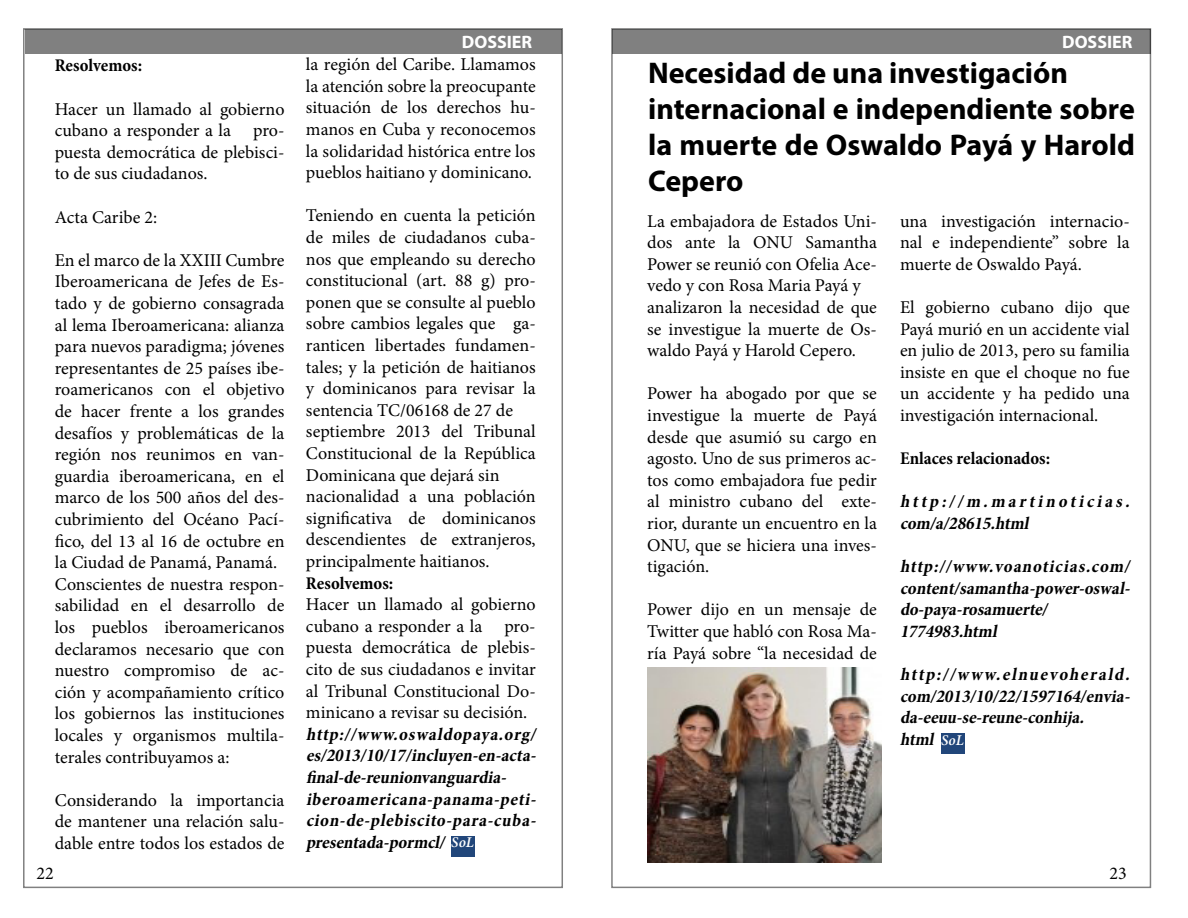
<style>
.page{position:relative;width:1188px;height:918px;background:#fff}
.page>*{position:absolute;margin:0;border:0;box-sizing:border-box;transform-origin:0 0}
.t1{font:700 30px/36px "Myriad Pro";color:#000}
.t2{font:18px/21.6px "Minion Pro";color:#000;text-align:justify}
.t3{font:italic 700 condensed 18px/21.6px "Minion Pro";color:#000}
.t4{font:700 condensed 18px "Minion Pro";color:#000}
.t5{font:700 18px "Myriad Pro";color:#fff}
.s1{font-weight:600;font-stretch:normal;font-size:15px;color:#fff}
</style>
<div class="page">
<div style="left:25px;top:29px;width:537px;height:24px;background:#808080"></div>
<div style="left:451px;top:836px;width:24px;height:20px;background:#21467a"></div>
<div style="left:613px;top:29px;width:538px;height:24px;background:#808080"></div>
<img style="left:648px;top:668px;width:234px;height:195px">
<div style="left:941px;top:734px;width:24px;height:20px;background:#21467a"></div>
<p class="t4" style="left:55px;top:53px;width:89px">Resolvemos:</p>
<p class="t2" style="left:55px;top:98px;width:231px">Hacer un llamado al gobierno cubano a responder a la pro&shy;puesta democrática de plebisci&shy;to de sus ciudadanos.</p>
<p class="t2" style="left:55px;top:206px;width:104px">Acta Caribe 2:</p>
<p class="t2" style="left:55px;top:249px;width:231px;text-align:left">En el marco de la XXIII Cumbre<br>Iberoamericana de Jefes de Es&shy;tado y de gobierno consagrada al lema Iberoamericana: alianza para nuevos paradigma; jóvenes representantes de 25 países ibe&shy;roamericanos con el objetivo de hacer frente a los grandes desafíos y problemáticas de la región nos reunimos en van&shy;guardia iberoamericana, en el marco de los 500 años del des&shy;cubrimiento del Océano Pací&shy;fico, del 13 al 16 de octubre en la Ciudad de Panamá, Panamá.<br>Conscientes de nuestra respon&shy;sabilidad en el desarrollo de los pueblos iberoamericanos declaramos necesario que con nuestro compromiso de ac&shy;ción y acompañamiento crítico los gobiernos las instituciones locales y organismos multila&shy;terales contribuyamos a:</p>
<p class="t2" style="left:55px;top:789px;width:231px">Considerando la importancia de mantener una relación salu&shy;dable entre todos los estados de</p>
<p class="t2" style="left:37px;top:863px;width:19px">22</p>
<p class="t5" style="left:462px;top:30px;width:72px">DOSSIER</p>
<p class="t2" style="left:306px;top:54px;width:231px">la región del Caribe. Llamamos la atención sobre la preocupante situación de los derechos hu&shy;manos en Cuba y reconocemos la solidaridad histórica entre los pueblos haitiano y dominicano.</p>
<p class="t2" style="left:306px;top:205px;width:231px;text-align:left">Teniendo en cuenta la petición de miles de ciudadanos cuba&shy;nos que empleando su derecho constitucional (art. 88 g) pro&shy;ponen que se consulte al pueblo sobre cambios legales que ga&shy;ranticen libertades fundamen&shy;tales; y la petición de haitianos y dominicanos para revisar la sentencia TC/06168 de 27 de septiembre 2013 del Tribunal<br>Constitucional de la República<br>Dominicana que dejará sin nacionalidad a una población significativa de dominicanos descendientes de extranjeros, principalmente haitianos.</p>
<p class="t4" style="left:306px;top:571px;width:89px">Resolvemos:</p>
<p class="t2" style="left:306px;top:594px;width:231px">Hacer un llamado al gobierno cubano a responder a la pro&shy;puesta democrática de plebis&shy;cito de sus ciudadanos e invitar al Tribunal Constitucional Do&shy;minicano a revisar su decisión.</p>
<p class="t3" style="left:306px;top:723px;width:236px">http://www.oswaldopaya.org/ es/2013/10/17/incluyen-en-acta&shy;final-de-reunionvanguardia&shy;iberoamericana-panama-peti&shy;cion-de-plebiscito-para-cuba&shy;presentada-pormcl/ <span class="s1">S o L</span></p>
<p class="t5" style="left:1062px;top:30px;width:72px">DOSSIER</p>
<h1 class="t1" style="left:648px;top:54px;width:488px">Necesidad de una investigación internacional e independiente sobre la muerte de Oswaldo Payá y Harold<br>Cepero</h1>
<p class="t2" style="left:900px;top:210px;width:231px">una investigación internacio&shy;nal e independiente” sobre la muerte de Oswaldo Payá.</p>
<p class="t2" style="left:900px;top:297px;width:231px">El gobierno cubano dijo que Payá murió en un accidente vial en julio de 2013, pero su familia insiste en que el choque no fue un accidente y ha pedido una investigación internacional.</p>
<p class="t4" style="left:900px;top:446px;width:152px">Enlaces relacionados:</p>
<p class="t3" style="left:900px;top:491px;width:236px">http://m.martinoticias. com/a/28615.html</p>
<p class="t3" style="left:900px;top:556px;width:236px">http://www.voanoticias.com/ content/samantha-power-oswal&shy;do-paya-rosamuerte/<br>1774983.html</p>
<p class="t3" style="left:900px;top:664px;width:236px">http://www.elnuevoherald. com/2013/10/22/1597164/envia&shy;da-eeuu-se-reune-conhija.<br>html <span class="s1">SoL</span></p>
<p class="t2" style="left:647px;top:210px;width:231px;text-align:left">La embajadora de Estados Uni&shy;dos ante la ONU Samantha<br>Power se reunió con Ofelia Ace&shy;vedo y con Rosa Maria Payá y analizaron la necesidad de que se investigue la muerte de Os&shy;waldo Payá y Harold Cepero.</p>
<p class="t2" style="left:647px;top:383px;width:231px">Power ha abogado por que se investigue la muerte de Payá desde que asumió su cargo en agosto. Uno de sus primeros ac&shy;tos como embajadora fue pedir al ministro cubano del exte&shy;rior, durante un encuentro en la ONU, que se hiciera una inves&shy;tigación.</p>
<p class="t2" style="left:647px;top:599px;width:231px">Power dijo en un mensaje de Twitter que habló con Rosa Ma&shy;ría Payá sobre “la necesidad de</p>
<p class="t2" style="left:1110px;top:863px;width:19px">23</p>
</div>
